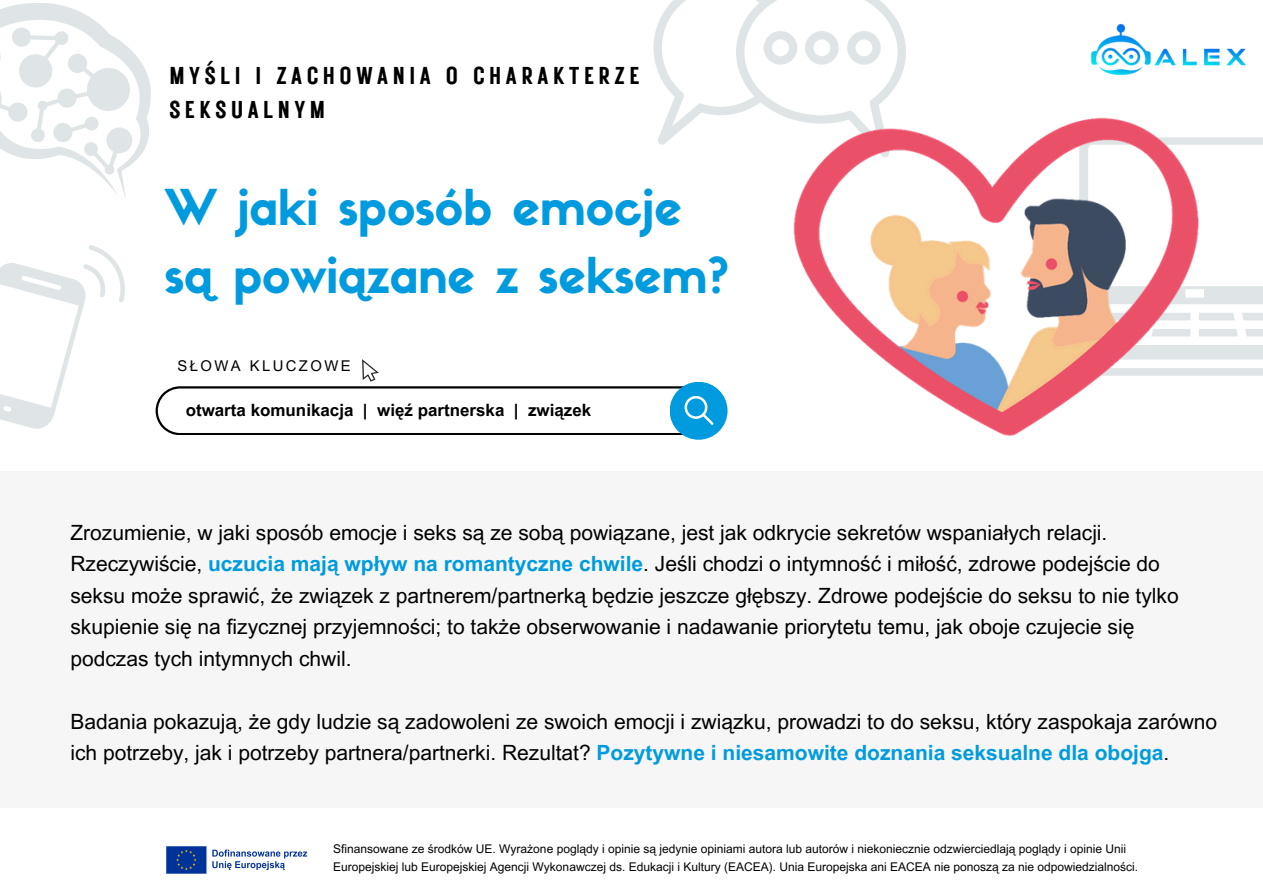
<style>
.page{position:relative;width:1263px;height:894px;background:#fff}
.page>*{position:absolute;margin:0;border:0;box-sizing:border-box;transform-origin:0 0}
.t1{font:48.45px/67.5px "Sifonn Basic";color:#009bde}
.t2{font:24.45px/33.5px "Rustic Printed";letter-spacing:.16em;color:#000}
.t3{font:21px/31.5px "Arial MT Pro";color:#000}
.t4{font:700 16.95px "Arial MT Pro";color:#000}
.t5{font:14.85px "Arial MT Pro";letter-spacing:.16em;color:#000}
.t6{font:12px/18px "Arial MT Pro";color:#000}
.s1{font-weight:700;color:#009bde}
</style>
<div class="page">
<svg style="left:1218px;top:368px;width:45px;height:7px"></svg>
<svg style="left:1218px;top:313px;width:45px;height:46px"></svg>
<svg style="left:1218px;top:286px;width:45px;height:18px"></svg>
<svg style="left:0;top:3px;width:151px;height:196px"></svg>
<svg style="left:0;top:245px;width:125px;height:183px"></svg>
<div style="left:0;top:470px;width:1263px;height:337px;background:#f6f6f6"></div>
<svg style="left:653px;top:0;width:252px;height:145px"></svg>
<img style="left:1090px;top:23px;width:173px;height:122px">
<div style="left:670px;top:381px;width:57px;height:58px;background:#009bde;border-radius:50%"></div>
<svg style="left:156px;top:359px;width:558px;height:76px"></svg>
<img style="left:779px;top:89px;width:439px;height:347px">
<img style="left:166px;top:846px;width:142px;height:28px">
<h2 class="t2" style="left:169px;top:59px;width:472px">MYŚLI I ZACHOWANIA O CHARAKTERZE<br>SEKSUALNYM</h2>
<p class="t1" style="left:165px;top:179px;width:566px">W jaki sposób emocje są powiązane z seksem?</p>
<p class="t5" style="left:178px;top:360px;width:175px">SŁOWA KLUCZOWE</p>
<p class="t4" style="left:186px;top:403px;width:407px">otwarta komunikacja | więź partnerska | związek</p>
<p class="t3" style="left:70px;top:519px;width:1110px">Zrozumienie, w jaki sposób emocje i seks są ze sobą powiązane, jest jak odkrycie sekretów wspaniałych relacji.<br>Rzeczywiście, <span class="s1">uczucia mają wpływ na romantyczne chwile</span>. Jeśli chodzi o intymność i miłość, zdrowe podejście do seksu może sprawić, że związek z partnerem/partnerką będzie jeszcze głębszy. Zdrowe podejście do seksu to nie tylko skupienie się na fizycznej przyjemności; to także obserwowanie i nadawanie priorytetu temu, jak oboje czujecie się podczas tych intymnych chwil.</p>
<p class="t3" style="left:70px;top:708px;width:1148px">Badania pokazują, że gdy ludzie są zadowoleni ze swoich emocji i związku, prowadzi to do seksu, który zaspokaja zarówno ich potrzeby, jak i potrzeby partnera/partnerki. Rezultat? <span class="s1">Pozytywne i niesamowite doznania seksualne dla obojga</span>.</p>
<p class="t6" style="left:333px;top:841px;width:806px">Sfinansowane ze środków UE. Wyrażone poglądy i opinie są jedynie opiniami autora lub autorów i niekoniecznie odzwierciedlają poglądy i opinie Unii<br>Europejskiej lub Europejskiej Agencji Wykonawczej ds. Edukacji i Kultury (EACEA). Unia Europejska ani EACEA nie ponoszą za nie odpowiedzialności.</p>
</div>
